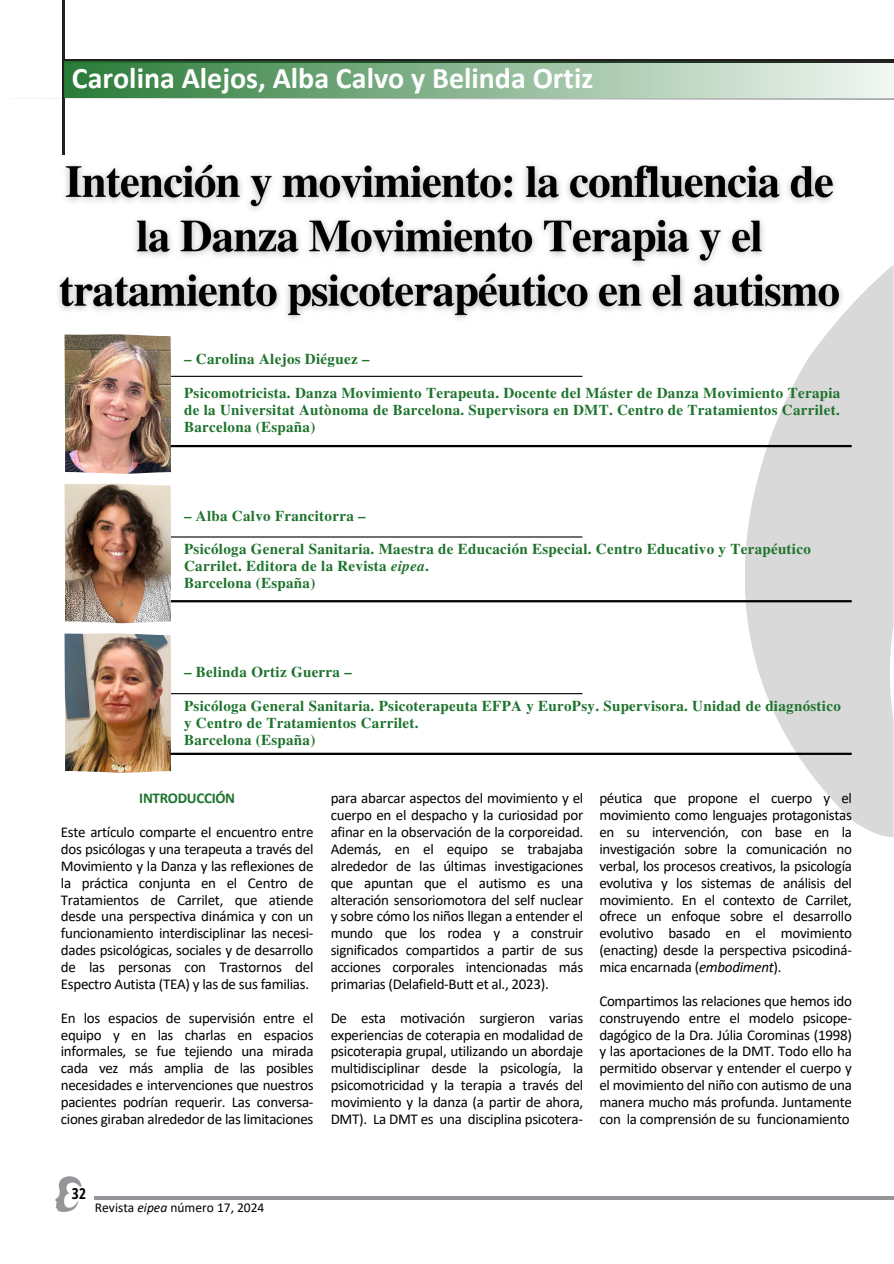
<style>
.page{position:relative;width:894px;height:1264px;background:#fff}
.page>*{position:absolute;margin:0;border:0;box-sizing:border-box;transform-origin:0 0}
.t1{font:700 30px "Calibri";color:#fff}
.t2{font:15px/16.8px "Calibri";letter-spacing:-.02em;color:#000;text-align:justify}
.t3{font:700 15px/16.8px "Free Serif";letter-spacing:.02em;color:#1e732d}
.t4{font:700 15px "Calibri";letter-spacing:-.02em;color:#1e732d}
.t5{font:700 15px "Open Sans Condensed";color:#000}
.t6{font:13.5px "Calibri";color:#000}
.s1{font-style:italic}
</style>
<div class="page">
<svg style="left:55px;top:1176px;width:26px;height:35px"></svg>
<hr style="left:95px;top:1196px;width:798px;height:3px;background:#939598">
<svg style="left:64px;top:59px;width:829px;height:3px;background:#222d22"></svg>
<svg style="left:30px;top:98px;width:863px;height:2px"></svg>
<hr style="left:63px;top:0;width:1px;height:155px;background:#231f20">
<img style="left:64px;top:62px;width:829px;height:36px">
<svg style="left:744px;top:265px;width:149px;height:572px;fill:#d9d9d9"></svg>
<hr style="left:158px;top:376px;width:424px;height:1px;background:#000">
<hr style="left:158px;top:600px;width:693px;height:2px;background:#000">
<hr style="left:158px;top:536px;width:424px;height:1px;background:#000">
<hr style="left:158px;top:445px;width:693px;height:2px;background:#000">
<img style="left:64px;top:334px;width:107px;height:139px">
<img style="left:64px;top:483px;width:107px;height:140px">
<hr style="left:158px;top:752px;width:693px;height:3px;background:#000">
<hr style="left:158px;top:693px;width:424px;height:1px;background:#000">
<img style="left:64px;top:633px;width:107px;height:139px">
<img style="left:58px;top:154px;width:795px;height:175px">
<h4 class="t1" style="left:72px;top:65px;width:523px">Carolina Alejos, Alba Calvo y Belinda Ortiz</h4>
<p class="t3" style="left:184px;top:351px;width:187px">– Carolina Alejos Diéguez –</p>
<p class="t3" style="left:184px;top:385px;width:657px;text-align:justify">Psicomotricista. Danza Movimiento Terapeuta. Docente del Máster de Danza Movimiento Terapia de la Universitat Autònoma de Barcelona. Supervisora en DMT. Centro de Tratamientos Carrilet.<br>Barcelona (España)</p>
<p class="t3" style="left:184px;top:507px;width:183px">– Alba Calvo Francitorra –</p>
<p class="t3" style="left:184px;top:541px;width:628px">Psicóloga General Sanitaria. Maestra de Educación Especial. Centro Educativo y Terapéutico<br>Carrilet. Editora de la Revista <span class="s1">eipea</span>.<br>Barcelona (España)</p>
<p class="t3" style="left:184px;top:664px;width:169px">– Belinda Ortiz Guerra –</p>
<p class="t3" style="left:184px;top:698px;width:658px">Psicóloga General Sanitaria. Psicoterapeuta EFPA y EuroPsy. Supervisora. Unidad de diagnóstico y Centro de Tratamientos Carrilet.<br>Barcelona (España)</p>
<h4 class="t4" style="left:139px;top:792px;width:97px">INTRODUCCIÓN</h4>
<h4 class="t2" style="left:61px;top:824px;width:254px">Este artículo comparte el encuentro entre dos psicólogas y una terapeuta a través del Movimiento y la Danza y las reflexiones de la práctica conjunta en el Centro de Tratamientos de Carrilet, que atiende desde una perspectiva dinámica y con un funcionamiento interdisciplinar las necesi&shy;dades psicológicas, sociales y de desarrollo de las personas con Trastornos del Espectro Autista (TEA) y las de sus familias.</h4>
<p class="t2" style="left:61px;top:1010px;width:254px">En los espacios de supervisión entre el equipo y en las charlas en espacios informales, se fue tejiendo una mirada cada vez más amplia de las posibles necesidades e intervenciones que nuestros pacientes podrían requerir. Las conversa&shy;ciones giraban alrededor de las limitaciones</p>
<h4 class="t2" style="left:330px;top:791px;width:254px">para abarcar aspectos del movimiento y el cuerpo en el despacho y la curiosidad por afinar en la observación de la corporeidad.<br>Además, en el equipo se trabajaba alrededor de las últimas investigaciones que apuntan que el autismo es una alteración sensoriomotora del self nuclear y sobre cómo los niños llegan a entender el mundo que los rodea y a construir significados compartidos a partir de sus acciones corporales intencionadas más primarias (Delafield-Butt et al., 2023).</h4>
<h4 class="t2" style="left:330px;top:1010px;width:254px">De esta motivación surgieron varias experiencias de coterapia en modalidad de psicoterapia grupal, utilizando un abordaje multidisciplinar desde la psicología, la psicomotricidad y la terapia a través del movimiento y la danza (a partir de ahora, DMT). La DMT es una disciplina psicotera-</h4>
<p class="t2" style="left:599px;top:791px;width:254px">péutica que propone el cuerpo y el movimiento como lenguajes protagonistas en su intervención, con base en la investigación sobre la comunicación no verbal, los procesos creativos, la psicología evolutiva y los sistemas de análisis del movimiento. En el contexto de Carrilet, ofrece un enfoque sobre el desarrollo evolutivo basado en el movimiento (enacting) desde la perspectiva psicodiná&shy;mica encarnada (<span class="s1">embodiment</span>).</p>
<h4 class="t2" style="left:599px;top:993px;width:254px">Compartimos las relaciones que hemos ido construyendo entre el modelo psicope&shy;dagógico de la Dra. Júlia Corominas (1998) y las aportaciones de la DMT. Todo ello ha permitido observar y entender el cuerpo y el movimiento del niño con autismo de una manera mucho más profunda. Juntamente con la comprensión de su funcionamiento</h4>
<p class="t5" style="left:72px;top:1183px;width:16px">32</p>
<h2 class="t6" style="left:95px;top:1201px;width:171px">Revista <span class="s1">eipea</span> número 17, 2024</h2>
</div>
